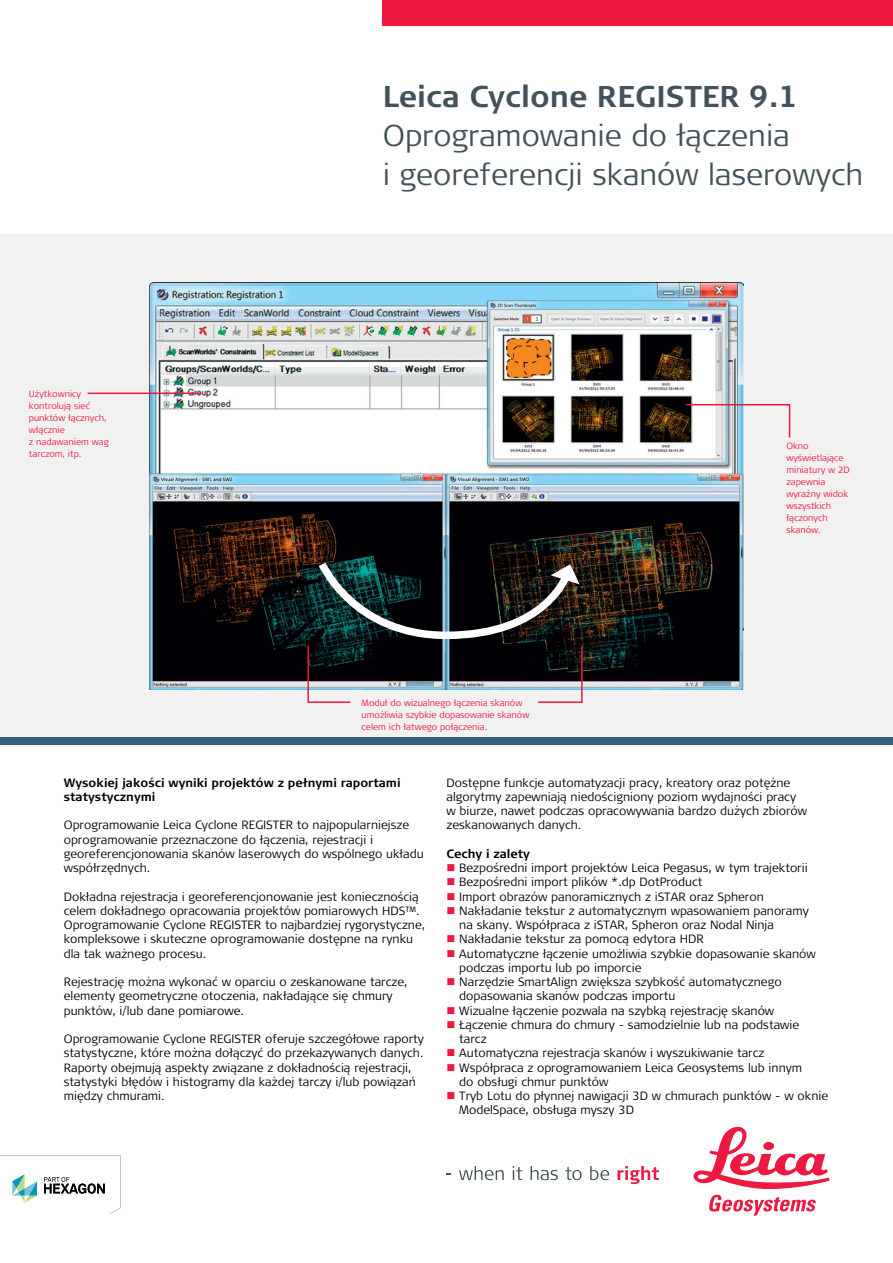
<style>
.page{position:relative;width:893px;height:1263px;background:#fff}
.page>*{position:absolute;margin:0;border:0;box-sizing:border-box;transform-origin:0 0}
.t1{font:300 30px/39px "Signa Pro";color:#43525a}
.t2{font:700 30px "Signa Pro";color:#43525a}
.t3{font:300 12px/14.2px "Signa Pro";color:#000}
.t4{font:700 12px/14.2px "Signa Pro";color:#000}
.t5{font:300 9px/12px "Signa Pro";color:#ed1941}
.s1{color:#ed1941}
</style>
<div class="page">
<div style="left:383px;top:0;width:510px;height:26px;background:#ed1941"></div>
<svg style="left:459px;top:1166px;width:45px;height:14px"></svg>
<svg style="left:513px;top:1166px;width:9px;height:14px"></svg>
<svg style="left:531px;top:1166px;width:27px;height:14px"></svg>
<svg style="left:565px;top:1167px;width:17px;height:13px"></svg>
<svg style="left:590px;top:1166px;width:19px;height:14px"></svg>
<svg style="left:618px;top:1166px;width:41px;height:18px"></svg>
<svg style="left:693px;top:1127px;width:136px;height:62px"></svg>
<svg style="left:709px;top:1195px;width:107px;height:20px"></svg>
<div style="left:0;top:234px;width:893px;height:502px;background:#f1f1f2"></div>
<div style="left:0;top:736px;width:893px;height:8px;background:#35617d"></div>
<img style="left:150px;top:283px;width:593px;height:407px">
<hr style="left:88px;top:393px;width:113px;height:1px;background:#ed1941">
<svg style="left:685px;top:403px;width:106px;height:36px"></svg>
<svg style="left:307px;top:557px;width:276px;height:146px;background:#394043"></svg>
<svg style="left:0;top:1155px;width:121px;height:58px"></svg>
<p class="t5" style="left:29px;top:387px;width:81px">Użytkownicy kontrolują sieć punktów łącznych, włącznie<br>z nadawaniem wag tarczom, itp.</p>
<h1 class="t2" style="left:383px;top:75px;width:417px">Leica Cyclone REGISTER 9.1</h1>
<h1 class="t1" style="left:383px;top:114px;width:482px">Oprogramowanie do łączenia<br>i georeferencji skanów laserowych</h1>
<p class="t5" style="left:362px;top:696px;width:169px">Moduł do wizualnego łączenia skanów umożliwia szybkie dopasowanie skanów celem ich łatwego połączenia.</p>
<p class="t5" style="left:786px;top:439px;width:65px">Okno wyświetlające miniatury w 2D zapewnia wyraźny widok wszystkich łączonych skanów.</p>
<p class="t4" style="left:64px;top:775px;width:338px">Wysokiej jakości wyniki projektów z pełnymi raportami statystycznymi</p>
<p class="t3" style="left:64px;top:817px;width:361px">Oprogramowanie Leica Cyclone REGISTER to najpopularniejsze oprogramowanie przeznaczone do łączenia, rejestracji i georeferencjonowania skanów laserowych do wspólnego układu współrzędnych.</p>
<p class="t3" style="left:64px;top:889px;width:363px">Dokładna rejestracja i georeferencjonowanie jest koniecznością celem dokładnego opracowania projektów pomiarowych HDS™.<br>Oprogramowanie Cyclone REGISTER to najbardziej rygorystyczne, kompleksowe i skuteczne oprogramowanie dostępne na rynku dla tak ważnego procesu.</p>
<p class="t3" style="left:64px;top:974px;width:345px">Rejestrację można wykonać w oparciu o zeskanowane tarcze, elementy geometryczne otoczenia, nakładające się chmury punktów, i/lub dane pomiarowe.</p>
<p class="t3" style="left:64px;top:1031px;width:362px">Oprogramowanie Cyclone REGISTER oferuje szczegółowe raporty statystyczne, które można dołączyć do przekazywanych danych.<br>Raporty obejmują aspekty związane z dokładnością rejestracji, statystyki błędów i histogramy dla każdej tarczy i/lub powiązań między chmurami.</p>
<p class="t3" style="left:446px;top:775px;width:362px">Dostępne funkcje automatyzacji pracy, kreatory oraz potężne algorytmy zapewniają niedościgniony poziom wydajności pracy w biurze, nawet podczas opracowywania bardzo dużych zbiorów zeskanowanych danych.</p>
<p class="t4" style="left:446px;top:846px;width:85px">Cechy i zalety</p>
<p class="t3" style="left:446px;top:860px;width:363px"><span class="s1">■</span> Bezpośredni import projektów Leica Pegasus, w tym trajektorii</p>
<p class="t3" style="left:446px;top:875px;width:258px"><span class="s1">■</span> Bezpośredni import plików *.dp DotProduct</p>
<p class="t3" style="left:446px;top:889px;width:319px"><span class="s1">■</span> Import obrazów panoramicznych z iSTAR oraz Spheron</p>
<p class="t3" style="left:459px;top:903px;width:351px;text-indent:-13px"><span class="s1">■</span> Nakładanie tekstur z automatycznym wpasowaniem panoramy na skany. Współpraca z iSTAR, Spheron oraz Nodal Ninja</p>
<p class="t3" style="left:446px;top:931px;width:259px"><span class="s1">■</span> Nakładanie tekstur za pomocą edytora HDR</p>
<p class="t3" style="left:459px;top:946px;width:358px;text-indent:-13px"><span class="s1">■</span> Automatyczne łączenie umożliwia szybkie dopasowanie skanów podczas importu lub po imporcie</p>
<p class="t3" style="left:459px;top:974px;width:324px;text-indent:-13px"><span class="s1">■</span> Narzędzie SmartAlign zwiększa szybkość automatycznego dopasowania skanów podczas importu</p>
<p class="t3" style="left:446px;top:1003px;width:329px"><span class="s1">■</span> Wizualne łączenie pozwala na szybką rejestrację skanów</p>
<p class="t3" style="left:459px;top:1017px;width:342px;text-indent:-13px"><span class="s1">■</span> Łączenie chmura do chmury - samodzielnie lub na podstawie tarcz</p>
<p class="t3" style="left:446px;top:1045px;width:319px"><span class="s1">■</span> Automatyczna rejestracja skanów i wyszukiwanie tarcz</p>
<p class="t3" style="left:459px;top:1060px;width:344px;text-indent:-13px"><span class="s1">■</span> Współpraca z oprogramowaniem Leica Geosystems lub innym do obsługi chmur punktów</p>
<p class="t3" style="left:459px;top:1088px;width:370px;text-indent:-13px"><span class="s1">■</span> Tryb Lotu do płynnej nawigacji 3D w chmurach punktów - w oknie<br>ModelSpace, obsługa myszy 3D</p>
</div>
